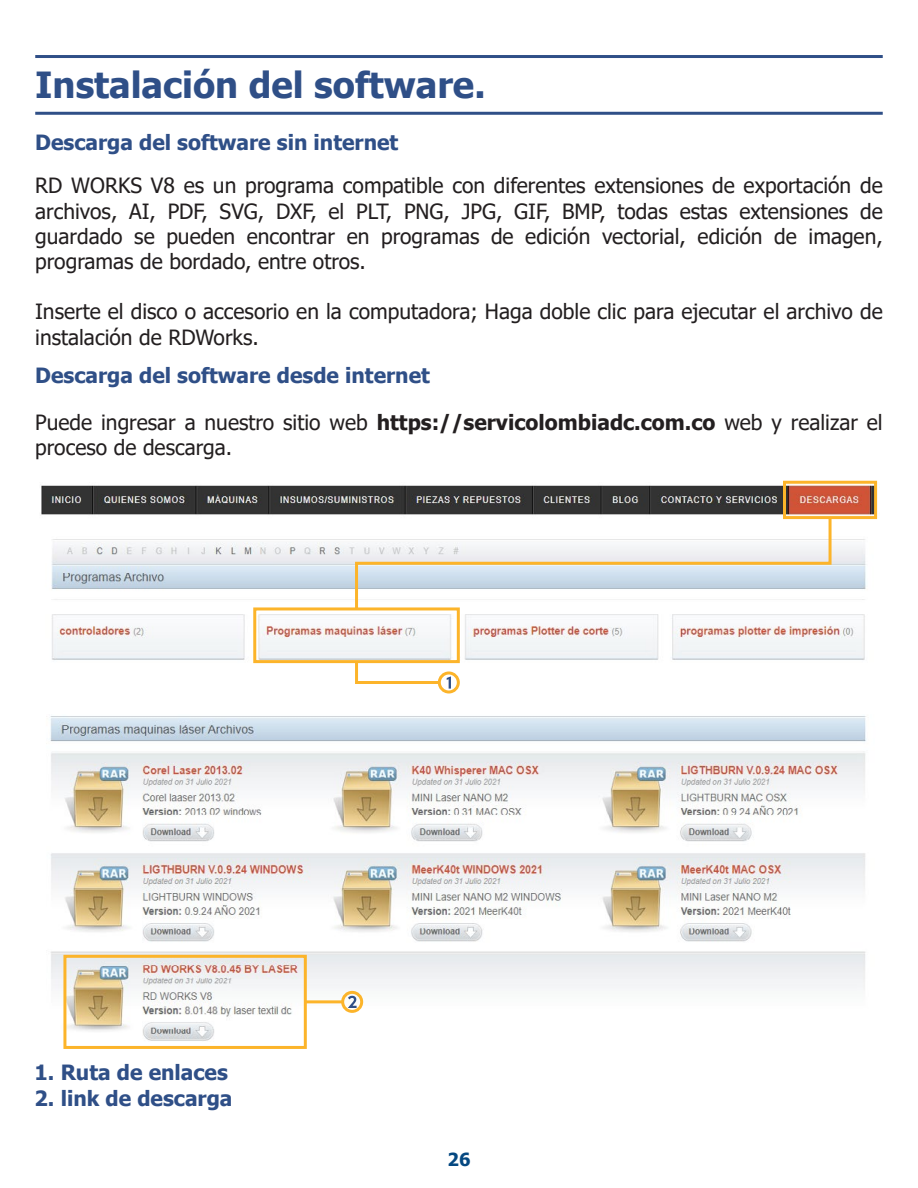
<style>
.page{position:relative;width:918px;height:1188px;background:#fff}
.page>*{position:absolute;margin:0;border:0;box-sizing:border-box;transform-origin:0 0}
.t1{font:700 36px "Tahoma";color:#2f4f87}
.t2{font:21px/25.2px "Tahoma";color:#231f20}
.t3{font:700 21px "Tahoma";color:#2f4f87}
.t4{font:700 18px "Tahoma";color:#054881}
.s1{font-weight:700}
</style>
<div class="page">
<hr style="left:35px;top:112px;width:848px;height:3px;background:#2f4f87">
<hr style="left:35px;top:55px;width:848px;height:3px;background:#2f4f87">
<img style="left:41px;top:482px;width:837px;height:178px">
<img style="left:50px;top:716px;width:816px;height:325px">
<div style="left:438px;top:672px;width:22px;height:21px;border:3px solid #fcb42a;border-radius:50%"></div>
<div style="left:253px;top:607px;width:207px;height:56px;border:3px solid #fcb42a"></div>
<div style="left:783px;top:481px;width:94px;height:38px;border:3px solid #fcb42a"></div>
<div style="left:63px;top:955px;width:244px;height:94px;border:3px solid #fcb42a"></div>
<svg style="left:354px;top:659px;width:97px;height:30px"></svg>
<div style="left:341px;top:991px;width:22px;height:22px;border:3px solid #fcb42a;border-radius:50%"></div>
<svg style="left:348px;top:996px;width:9px;height:12px"></svg>
<svg style="left:354px;top:515px;width:479px;height:97px"></svg>
<hr style="left:305px;top:1000px;width:38px;height:3px;background:#fcb42a">
<h1 class="t1" style="left:35px;top:60px;width:452px">Instalación del software.</h1>
<p class="t3" style="left:35px;top:128px;width:365px">Descarga del software sin internet</p>
<p class="t2" style="left:35px;top:174px;width:849px;text-align:justify">RD WORKS V8 es un programa compatible con diferentes extensiones de exportación de archivos, AI, PDF, SVG, DXF, el PLT, PNG, JPG, GIF, BMP, todas estas extensiones de guardado se pueden encontrar en programas de edición vectorial, edición de imagen, programas de bordado, entre otros.</p>
<p class="t2" style="left:35px;top:300px;width:849px">Inserte el disco o accesorio en la computadora; Haga doble clic para ejecutar el archivo de instalación de RDWorks.</p>
<p class="t3" style="left:35px;top:361px;width:396px">Descarga del software desde internet</p>
<p class="t2" style="left:35px;top:411px;width:849px">Puede ingresar a nuestro sitio web <span class="s1">https://servicolombiadc.com.co</span> web y realizar el proceso de descarga.</p>
<p class="t3" style="left:35px;top:1058px;width:195px">1. Ruta de enlaces</p>
<p class="t3" style="left:35px;top:1083px;width:199px">2. link de descarga</p>
<p class="t4" style="left:448px;top:1147px;width:24px">26</p>
</div>
